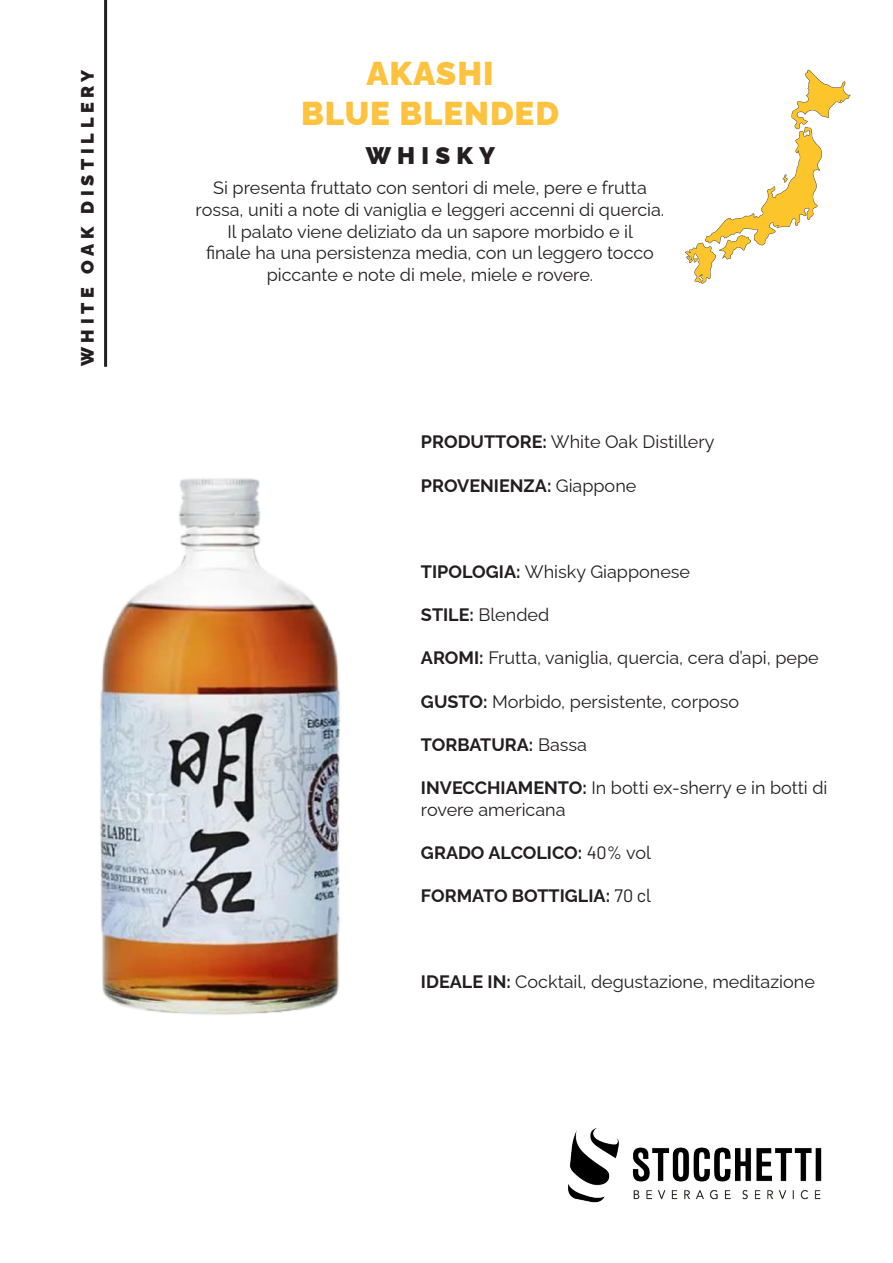
<style>
.page{position:relative;width:893px;height:1263px;background:#fff}
.page>*{position:absolute;margin:0;border:0;box-sizing:border-box;transform-origin:0 0}
.t1{font:900 33px "Raleway";letter-spacing:.03em;color:#fec33e}
.t2{font:900 24px "Raleway";letter-spacing:.26em;color:#231f20}
.t3{font:18px/21.6px "Raleway";color:#231f20}
.t4{font:700 18px "Raleway";color:#231f20}
.t5{font:900 18px "Raleway";letter-spacing:.26em;color:#231f20}
.s1{font-weight:700}
.s2{font-weight:400}
.s3{font-family:"Barlow";font-weight:400}
</style>
<div class="page">
<img style="left:568px;top:1128px;width:254px;height:75px">
<img style="left:100px;top:345px;width:241px;height:670px">
<img style="left:685px;top:69px;width:166px;height:215px">
<hr style="left:104px;top:0;width:3px;height:367px;background:#231f20">
<p class="t5" style="left:73px;top:366px;width:298px;rotate:-90deg">WHITE OAK DISTILLERY</p>
<p class="t1" style="left:366px;top:47px;width:129px">AKASHI</p>
<p class="t1" style="left:301px;top:87px;width:259px">BLUE BLENDED</p>
<p class="t2" style="left:366px;top:137px;width:131px">WHISKY</p>
<p class="t3" style="left:196px;top:175px;width:470px;text-align:center">Si presenta fruttato con sentori di mele, pere e frutta rossa, uniti a note di vaniglia e leggeri accenni di quercia.<br>Il palato viene deliziato da un sapore morbido e il<br>finale ha una persistenza media, con un leggero tocco piccante e note di mele, miele e rovere.</p>
<p class="t3" style="left:421px;top:429px;width:295px"><span class="s1">PRODUTTORE:</span> White Oak Distillery</p>
<p class="t4" style="left:421px;top:471px;width:217px">PROVENIENZA: <span class="s2">Giappone</span></p>
<p class="t3" style="left:421px;top:559px;width:271px"><span class="s1">TIPOLOGIA:</span> Whisky Giapponese</p>
<p class="t3" style="left:421px;top:602px;width:130px"><span class="s1">STILE:</span> Blended</p>
<p class="t3" style="left:421px;top:645px;width:399px"><span class="s1">AROMI:</span> Frutta, vaniglia, quercia, cera d’api, pepe</p>
<p class="t3" style="left:421px;top:688px;width:320px"><span class="s1">GUSTO:</span> Morbido, persistente, corposo</p>
<p class="t4" style="left:421px;top:730px;width:168px">TORBATURA: <span class="s2">Bassa</span></p>
<p class="t3" style="left:421px;top:775px;width:408px"><span class="s1">INVECCHIAMENTO:</span> In botti ex-sherry e in botti di rovere americana</p>
<p class="t4" style="left:421px;top:838px;width:232px">GRADO ALCOLICO: <span class="s3">40%</span> <span class="s2">vol</span></p>
<p class="t4" style="left:421px;top:881px;width:232px">FORMATO BOTTIGLIA: <span class="s3">70 c</span><span class="s2">l</span></p>
<p class="t3" style="left:421px;top:969px;width:395px"><span class="s1">IDEALE IN:</span> Cocktail, degustazione, meditazione</p>
</div>
